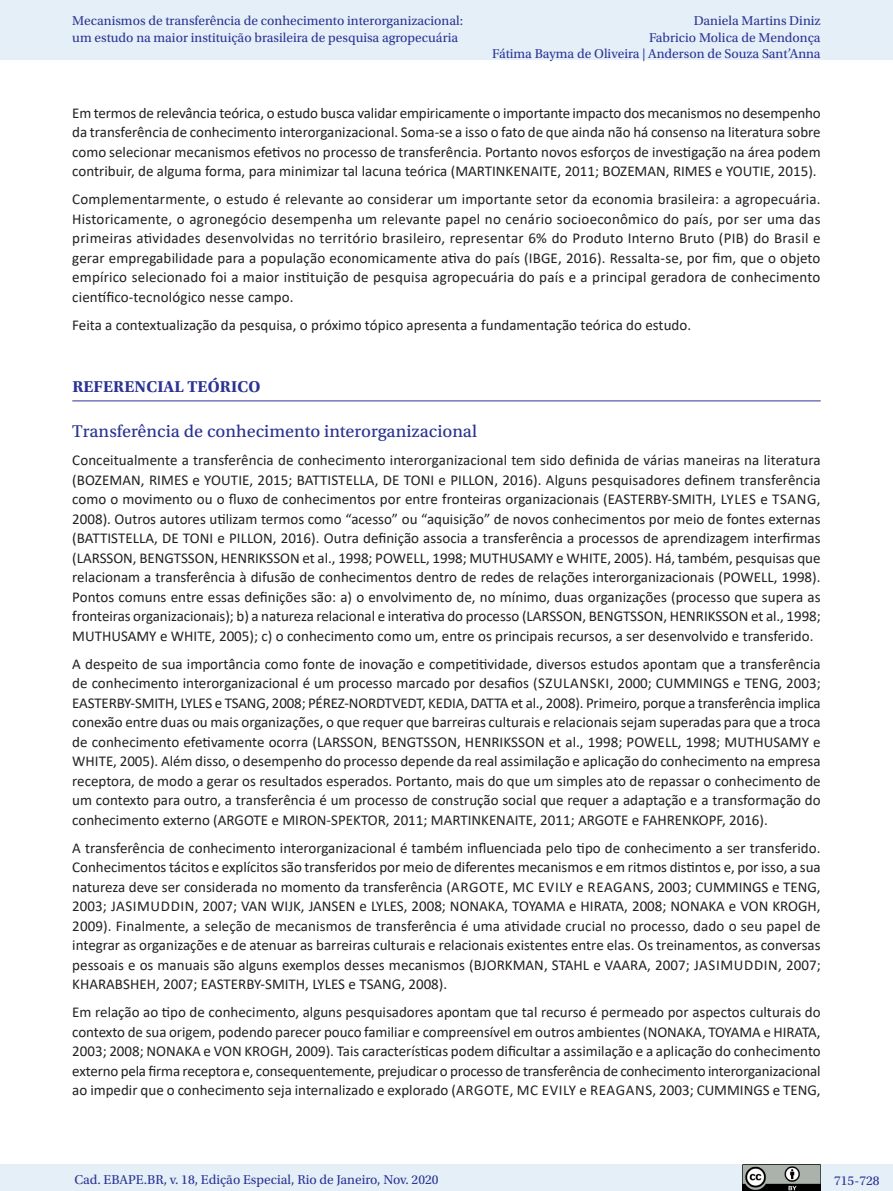
<style>
.page{position:relative;width:893px;height:1191px;background:#fff}
.page>*{position:absolute;margin:0;border:0;box-sizing:border-box;transform-origin:0 0}
._07_2_sub2{font:18px "Utopia Std Capt";color:#2b3393}
._07_1_sub_1{font:700 16.5px "Utopia Std";letter-spacing:.01em;color:#2b3393}
._06_0_texto{font:15px/19.5px "Calibri";color:#231f20;text-align:justify}
.t1{font:13.5px/16.5px "Utopia Std";color:#2b3393}
</style>
<div class="page">
<div style="left:0;top:0;width:893px;height:60px;background:#e4eff8"></div>
<div style="left:0;top:1164px;width:893px;height:27px;background:#e4eff8"></div>
<img style="left:743px;top:1164px;width:78px;height:27px">
<hr style="left:72px;top:400px;width:749px;height:1px;background:#2b3393">
<p class="t1" style="left:72px;top:13px;width:392px">Mecanismos de transferência de conhecimento interorganizacional: um estudo na maior instituição brasileira de pesquisa agropecuária</p>
<p class="t1" style="left:492px;top:13px;width:330px;text-align:right">Daniela Martins Diniz<br>Fabricio Molica de Mendonça<br>Fátima Bayma de Oliveira | Anderson de Souza Sant’Anna</p>
<p class="_06_0_texto" style="left:72px;top:102px;width:750px">Em termos de relevância teórica, o estudo busca validar empiricamente o importante impacto dos mecanismos no desempenho da transferência de conhecimento interorganizacional. Soma-se a isso o fato de que ainda não há consenso na literatura sobre como selecionar mecanismos efetivos no processo de transferência. Portanto novos esforços de investigação na área podem contribuir, de alguma forma, para minimizar tal lacuna teórica (MARTINKENAITE, 2011; BOZEMAN, RIMES e YOUTIE, 2015).</p>
<p class="_06_0_texto" style="left:72px;top:189px;width:750px">Complementarmente, o estudo é relevante ao considerar um importante setor da economia brasileira: a agropecuária.<br>Historicamente, o agronegócio desempenha um relevante papel no cenário socioeconômico do país, por ser uma das primeiras atividades desenvolvidas no território brasileiro, representar 6% do Produto Interno Bruto (PIB) do Brasil e gerar empregabilidade para a população economicamente ativa do país (IBGE, 2016). Ressalta-se, por fim, que o objeto empírico selecionado foi a maior instituição de pesquisa agropecuária do país e a principal geradora de conhecimento científico-tecnológico nesse campo.</p>
<p class="_06_0_texto" style="left:72px;top:314px;width:620px">Feita a contextualização da pesquisa, o próximo tópico apresenta a fundamentação teórica do estudo.</p>
<p class="_07_1_sub_1" style="left:72px;top:377px;width:189px">REFERENCIAL TEÓRICO</p>
<p class="_07_2_sub2" style="left:72px;top:421px;width:406px">Transferência de conhecimento interorganizacional</p>
<p class="_06_0_texto" style="left:72px;top:450px;width:750px">Conceitualmente a transferência de conhecimento interorganizacional tem sido definida de várias maneiras na literatura (BOZEMAN, RIMES e YOUTIE, 2015; BATTISTELLA, DE TONI e PILLON, 2016). Alguns pesquisadores definem transferência como o movimento ou o fluxo de conhecimentos por entre fronteiras organizacionais (EASTERBY-SMITH, LYLES e TSANG, 2008). Outros autores utilizam termos como “acesso” ou “aquisição” de novos conhecimentos por meio de fontes externas (BATTISTELLA, DE TONI e PILLON, 2016). Outra definição associa a transferência a processos de aprendizagem interfirmas (LARSSON, BENGTSSON, HENRIKSSON et al., 1998; POWELL, 1998; MUTHUSAMY e WHITE, 2005). Há, também, pesquisas que relacionam a transferência à difusão de conhecimentos dentro de redes de relações interorganizacionais (POWELL, 1998).<br>Pontos comuns entre essas definições são: a) o envolvimento de, no mínimo, duas organizações (processo que supera as fronteiras organizacionais); b) a natureza relacional e interativa do processo (LARSSON, BENGTSSON, HENRIKSSON et al., 1998; MUTHUSAMY e WHITE, 2005); c) o conhecimento como um, entre os principais recursos, a ser desenvolvido e transferido.</p>
<p class="_06_0_texto" style="left:72px;top:653px;width:750px">A despeito de sua importância como fonte de inovação e competitividade, diversos estudos apontam que a transferência de conhecimento interorganizacional é um processo marcado por desafios (SZULANSKI, 2000; CUMMINGS e TENG, 2003; EASTERBY-SMITH, LYLES e TSANG, 2008; PÉREZ-NORDTVEDT, KEDIA, DATTA et al., 2008). Primeiro, porque a transferência implica conexão entre duas ou mais organizações, o que requer que barreiras culturais e relacionais sejam superadas para que a troca de conhecimento efetivamente ocorra (LARSSON, BENGTSSON, HENRIKSSON et al., 1998; POWELL, 1998; MUTHUSAMY e WHITE, 2005). Além disso, o desempenho do processo depende da real assimilação e aplicação do conhecimento na empresa receptora, de modo a gerar os resultados esperados. Portanto, mais do que um simples ato de repassar o conhecimento de um contexto para outro, a transferência é um processo de construção social que requer a adaptação e a transformação do conhecimento externo (ARGOTE e MIRON-SPEKTOR, 2011; MARTINKENAITE, 2011; ARGOTE e FAHRENKOPF, 2016).</p>
<p class="_06_0_texto" style="left:72px;top:837px;width:750px">A transferência de conhecimento interorganizacional é também influenciada pelo tipo de conhecimento a ser transferido.<br>Conhecimentos tácitos e explícitos são transferidos por meio de diferentes mecanismos e em ritmos distintos e, por isso, a sua natureza deve ser considerada no momento da transferência (ARGOTE, MC EVILY e REAGANS, 2003; CUMMINGS e TENG, 2003; JASIMUDDIN, 2007; VAN WIJK, JANSEN e LYLES, 2008; NONAKA, TOYAMA e HIRATA, 2008; NONAKA e VON KROGH, 2009). Finalmente, a seleção de mecanismos de transferência é uma atividade crucial no processo, dado o seu papel de integrar as organizações e de atenuar as barreiras culturais e relacionais existentes entre elas. Os treinamentos, as conversas pessoais e os manuais são alguns exemplos desses mecanismos (BJORKMAN, STAHL e VAARA, 2007; JASIMUDDIN, 2007; KHARABSHEH, 2007; EASTERBY-SMITH, LYLES e TSANG, 2008).</p>
<p class="_06_0_texto" style="left:72px;top:1002px;width:750px">Em relação ao tipo de conhecimento, alguns pesquisadores apontam que tal recurso é permeado por aspectos culturais do contexto de sua origem, podendo parecer pouco familiar e compreensível em outros ambientes (NONAKA, TOYAMA e HIRATA, 2003; 2008; NONAKA e VON KROGH, 2009). Tais características podem dificultar a assimilação e a aplicação do conhecimento externo pela firma receptora e, consequentemente, prejudicar o processo de transferência de conhecimento interorganizacional ao impedir que o conhecimento seja internalizado e explorado (ARGOTE, MC EVILY e REAGANS, 2003; CUMMINGS e TENG,</p>
<p class="t1" style="left:74px;top:1171px;width:366px">Cad. EBAPE.BR, v. 18, Edição Especial, Rio de Janeiro, Nov. 2020</p>
<p class="t1" style="left:834px;top:1172px;width:47px">715-728</p>
</div>
